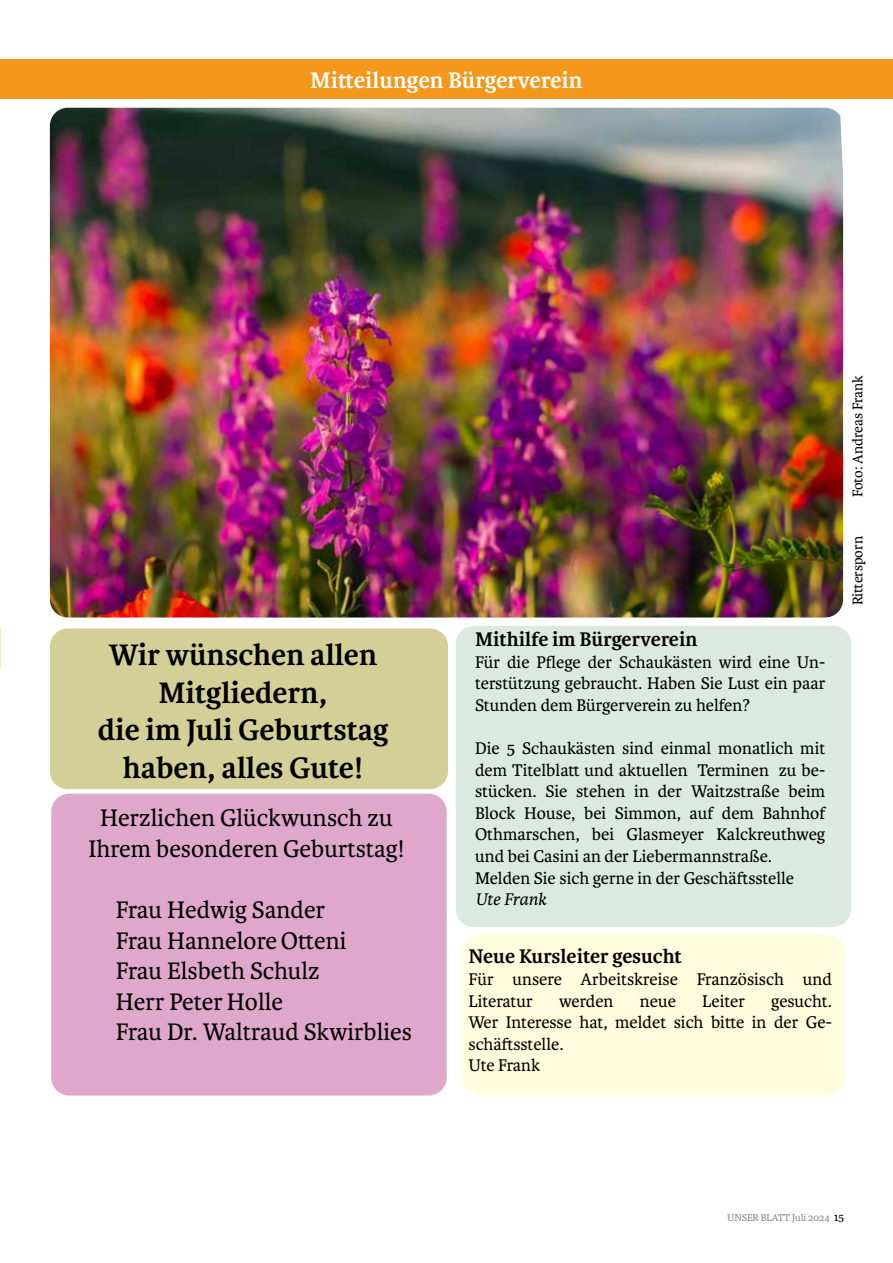
<style>
.page{position:relative;width:893px;height:1263px;background:#fff}
.page>*{position:absolute;margin:0;border:0;box-sizing:border-box;transform-origin:0 0}
.t1{font:700 31.5px/37.8px "Karmina";color:#000;text-align:center}
.t2{font:25.5px/30.6px "Karmina";color:#000;text-align:center}
.t3{font:700 24px "Karmina";color:#fff}
.t4{font:700 21px "Karmina";color:#000}
.t5{font:18px/21.6px "Karmina";color:#000}
.t6{font:italic 18px "Karmina";letter-spacing:-.005em;color:#000}
.t7{font:15px "Karmina";color:#000}
.t8{font:10.5px "Karmina";color:#878787}
.s1{font-size:12px;color:#000}
</style>
<div class="page">
<div style="left:0;top:59px;width:893px;height:40px;background:#f4971a"></div>
<img style="left:50px;top:108px;width:793px;height:509px">
<div style="left:51px;top:794px;width:396px;height:301px;background:#dfa7cb;border-radius:18px"></div>
<div style="left:50px;top:628px;width:398px;height:161px;background:#d4cf97;border-radius:18px"></div>
<div style="left:456px;top:626px;width:395px;height:301px;background:#dce9e1;border-radius:18px"></div>
<div style="left:462px;top:935px;width:383px;height:160px;background:#fffcde;border-radius:18px"></div>
<h3 class="t3" style="left:310px;top:67px;width:274px">Mitteilungen Bürgerverein</h3>
<h1 class="t1" style="left:98px;top:636px;width:292px">Wir wünschen allen<br>Mitgliedern,<br>die im Juli Geburtstag haben, alles Gute!</h1>
<h2 class="t2" style="left:88px;top:803px;width:318px">Herzlichen Glückwunsch zu<br>Ihrem besonderen Geburtstag!</h2>
<h2 class="t2" style="left:116px;top:895px;width:297px;text-align:left">Frau Hedwig Sander<br>Frau HanneloreOtteni<br>Frau Elsbeth Schulz<br>Herr Peter Holle<br>Frau Dr. Waltraud Skwirblies</h2>
<p class="t4" style="left:475px;top:627px;width:224px">Mithilfe im Bürgerverein</p>
<p class="t5" style="left:475px;top:651px;width:352px;text-align:justify">Für die Pflege der Schaukästen wird eine Un&shy;terstützung gebraucht. Haben Sie Lust ein paar Stunden dem Bürgerverein zu helfen?</p>
<p class="t5" style="left:475px;top:738px;width:352px">Die 5 Schaukästen sind einmal monatlich mit dem Titelblatt und aktuellen Terminen zu be&shy;stücken. Sie stehen in der Waitzstraße beim Block House, bei Simmon, auf dem Bahnhof Othmarschen, bei Glasmeyer Kalckreuthweg und bei Casini an der Liebermannstraße.<br>Melden Sie sich gerne in der Geschäftsstelle</p>
<p class="t6" style="left:475px;top:889px;width:73px">Ute Frank</p>
<p class="t4" style="left:468px;top:944px;width:215px">Neue Kursleiter gesucht</p>
<p class="t5" style="left:468px;top:968px;width:365px">Für unsere Arbeitskreise Französisch und<br>Literatur</p>
<p class="t5" style="left:468px;top:990px;width:365px;text-indent:303px">gesucht.<br>Wer Interesse hat, meldet sich bitte in der Ge&shy;schäftsstelle.<br>Ute Frank</p>
<p class="t5" style="left:559px;top:990px;width:56px">werden</p>
<p class="t5" style="left:640px;top:990px;width:38px">neue</p>
<p class="t5" style="left:702px;top:990px;width:44px">Leiter</p>
<p class="t7" style="left:849px;top:497px;width:124px;rotate:-90deg">Foto: Andreas Frank</p>
<p class="t7" style="left:849px;top:605px;width:71px;rotate:-90deg">Rittersporn</p>
<p class="t8" style="left:727px;top:1212px;width:118px">UNSER BLATT Juli 2024 <span class="s1">15</span></p>
</div>
